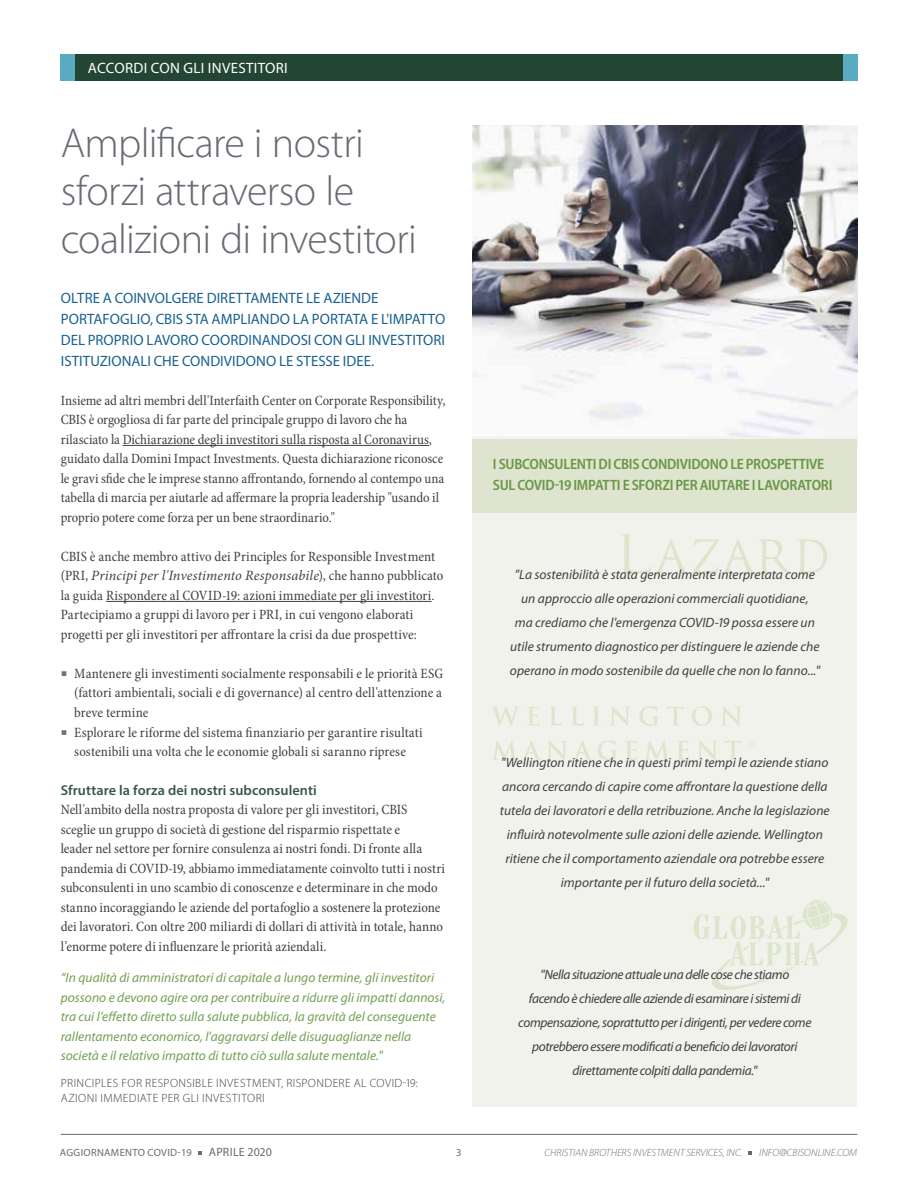
<style>
.page{position:relative;width:918px;height:1188px;background:#fff}
.page>*{position:absolute;margin:0;border:0;box-sizing:border-box;transform-origin:0 0}
.t1{font:300 42px/48px "Myriad Pro";letter-spacing:-.015em;color:#676c73}
.t2{font:15px/21px "Myriad Pro";letter-spacing:.005em;color:#1a618f}
.t3{font:600 semi-condensed 15px/21px "Myriad Pro";letter-spacing:-.015em;color:#73a052}
.t4{font:15px "Myriad Pro";letter-spacing:.02em;color:#fff}
.t5{font:condensed 14.25px/19.5px "Minion Pro";color:#414042}
.t6{font:600 14.25px "Myriad Pro";letter-spacing:.005em;color:#395848}
.t7{font:italic 13.5px/24px "Myriad Pro";color:#414042;text-align:center}
.t8{font:italic 13.5px/19.5px "Myriad Pro";color:#73a052}
.t9{font:italic 13.5px/24px "Myriad Pro";letter-spacing:-.03em;color:#414042;text-align:center}
.t10{font:300 12px/15px "Myriad Pro";letter-spacing:.035em;color:#414042}
.t11{font:12px "Myriad Pro";letter-spacing:.025em;color:#676c73}
.t12{font:italic 300 10.5px "Myriad Pro";letter-spacing:.005em;color:#676c73}
.t13{font:10.5px "Myriad Pro";letter-spacing:.03em;color:#676c73}
.s1{font-style:italic;font-stretch:normal}
.s2{color:#717073}
</style>
<div class="page">
<hr style="left:61px;top:1134px;width:796px;height:1px;background:#676c73">
<img style="left:472px;top:125px;width:385px;height:313px">
<hr style="left:123px;top:445px;width:306px;height:1px;background:#414042">
<hr style="left:106px;top:601px;width:326px;height:1px;background:#414042">
<div style="left:472px;top:438px;width:385px;height:669px;background:#f0f2eb"></div>
<div style="left:61px;top:54px;width:796px;height:27px;background:#234634"></div>
<div style="left:843px;top:54px;width:15px;height:27px;background:#59abc2"></div>
<div style="left:61px;top:54px;width:14px;height:27px;background:#59abc2"></div>
<svg style="left:621px;top:534px;width:207px;height:39px"></svg>
<svg style="left:747px;top:741px;width:9px;height:8px"></svg>
<svg style="left:493px;top:706px;width:247px;height:20px"></svg>
<svg style="left:492px;top:741px;width:249px;height:19px"></svg>
<svg style="left:694px;top:900px;width:154px;height:90px"></svg>
<div style="left:472px;top:439px;width:385px;height:74px;background:#dee4ce"></div>
<p class="t4" style="left:88px;top:59px;width:201px">ACCORDI CON GLI INVESTITORI</p>
<h1 class="t1" style="left:61px;top:118px;width:358px">Amplificare i nostri sforzi attraverso le coalizioni di investitori</h1>
<p class="t2" style="left:61px;top:287px;width:386px">OLTRE A COINVOLGERE DIRETTAMENTE LE AZIENDE PORTAFOGLIO, CBIS STA AMPLIANDO LA PORTATA E L'IMPATTO DEL PROPRIO LAVORO COORDINANDOSI CON GLI INVESTITORI ISTITUZIONALI CHE CONDIVIDONO LE STESSE IDEE.</p>
<p class="t5" style="left:61px;top:391px;width:386px">Insieme ad altri membri dell'Interfaith Center on Corporate Responsibility, CBIS è orgogliosa di far parte del principale gruppo di lavoro che ha rilasciato la Dichiarazione degli investitori sulla risposta al Coronavirus, guidato dalla Domini Impact Investments. Questa dichiarazione riconosce le gravi sfide che le imprese stanno affrontando, fornendo al contempo una tabella di marcia per aiutarle ad affermare la propria leadership "usando il proprio potere come forza per un bene straordinario."</p>
<p class="t5" style="left:61px;top:547px;width:384px">CBIS è anche membro attivo dei Principles for Responsible Investment (PRI, <span class="s1">Principi per l'Investimento Responsabile</span>), che hanno pubblicato la guida Rispondere al COVID-19: azioni immediate per gli investitori.<br>Partecipiamo a gruppi di lavoro per i PRI, in cui vengono elaborati progetti per gli investitori per affrontare la crisi da due prospettive:</p>
<p class="t5" style="left:74px;top:664px;width:370px;text-align:justify;text-indent:-13px"><span class="s2">○</span> Mantenere gli investimenti socialmente responsabili e le priorità ESG (fattori ambientali, sociali e di governance) al centro dell'attenzione a breve termine</p>
<p class="t5" style="left:61px;top:722px;width:363px;text-align:center"><span class="s2">○</span> Esplorare le riforme del sistema finanziario per garantire risultati sostenibili una volta che le economie globali si saranno riprese</p>
<p class="t6" style="left:61px;top:781px;width:257px">Sfruttare la forza dei nostri subconsulenti</p>
<p class="t5" style="left:61px;top:800px;width:386px">Nell'ambito della nostra proposta di valore per gli investitori, CBIS sceglie un gruppo di società di gestione del risparmio rispettate e<br>leader nel settore per fornire consulenza ai nostri fondi. Di fronte alla pandemia di COVID-19, abbiamo immediatamente coinvolto tutti i nostri subconsulenti in uno scambio di conoscenze e determinare in che modo stanno incoraggiando le aziende del portafoglio a sostenere la protezione dei lavoratori. Con oltre 200 miliardi di dollari di attività in totale, hanno l’enorme potere di influenzare le priorità aziendali.</p>
<p class="t8" style="left:61px;top:968px;width:386px">“In qualità di amministratori di capitale a lungo termine, gli investitori possono e devono agire ora per contribuire a ridurre gli impatti dannosi, tra cui l'effetto diretto sulla salute pubblica, la gravità del conseguente rallentamento economico, l'aggravarsi delle disuguaglianze nella società e il relativo impatto di tutto ciò sulla salute mentale."</p>
<p class="t10" style="left:61px;top:1076px;width:359px">PRINCIPLES FOR RESPONSIBLE INVESTMENT, RISPONDERE AL COVID-19:<br>AZIONI IMMEDIATE PER GLI INVESTITORI</p>
<p class="t3" style="left:493px;top:454px;width:341px">I SUBCONSULENTI DI CBIS CONDIVIDONO LE PROSPETTIVE<br>SUL COVID-19 IMPATTI E SFORZI PER AIUTARE I LAVORATORI</p>
<p class="t7" style="left:510px;top:562px;width:311px">"La sostenibilità è stata generalmente interpretata come un approccio alle operazioni commerciali quotidiane,<br>ma crediamo che l'emergenza COVID-19 possa essere un utile strumento diagnostico per distinguere le aziende che operano in modo sostenibile da quelle che non lo fanno..."</p>
<p class="t7" style="left:500px;top:750px;width:331px">"Wellington ritiene che in questi primi tempi le aziende stiano ancora cercando di capire come affrontare la questione della tutela dei lavoratori e della retribuzione. Anche la legislazione influirà notevolmente sulle azioni delle aziende. Wellington ritiene che il comportamento aziendale ora potrebbe essere importante per il futuro della società..."</p>
<p class="t9" style="left:518px;top:963px;width:295px">"Nella situazione attuale una delle cose che stiamo facendo è chiedere alle aziende di esaminare i sistemi di compensazione, soprattutto per i dirigenti, per vedere come potrebbero essere modificati a beneficio dei lavoratori direttamente colpiti dalla pandemia."</p>
<p class="t13" style="left:60px;top:1146px;width:133px">AGGIORNAMENTO COVID-19</p>
<p class="t11" style="left:209px;top:1144px;width:65px">APRILE 2020</p>
<p class="t13" style="left:456px;top:1146px;width:7px">3</p>
<p class="t12" style="left:545px;top:1147px;width:200px">CHRISTIAN BROTHERS INVESTMENT SERVICES, INC.</p>
<p class="t12" style="left:759px;top:1147px;width:99px">INFO@CBISONLINE.COM</p>
</div>
